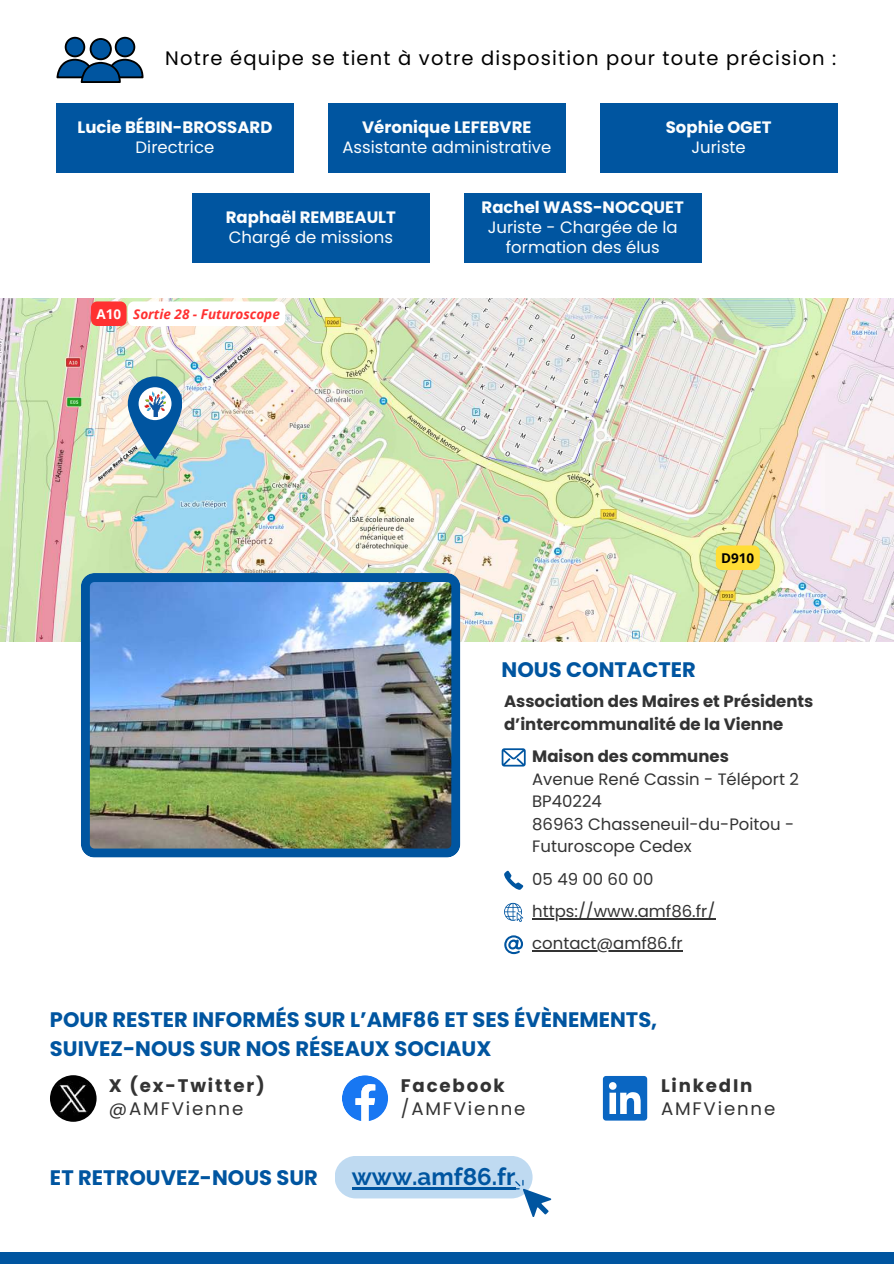
<style>
.page{position:relative;width:894px;height:1264px;background:#fff}
.page>*{position:absolute;margin:0;border:0;box-sizing:border-box;transform-origin:0 0}
.t1{font:700 24px "Raleway";color:#0055a0}
.t2{font:700 21px/29.2px "Poppins";color:#0055a0}
.t3{font:19.5px "Poppins";letter-spacing:.06em;color:#000}
.t4{font:700 18.15px "Poppins";letter-spacing:.1em;color:#333}
.t5{font:18.15px "Poppins";letter-spacing:.1em;color:#333}
.t6{font:16.5px/22.5px "Poppins";color:#333}
.t7{font:16.5px/20.2px "Poppins";color:#fcfdfd;text-align:center}
.t8{font:700 16.5px "Poppins";color:#fcfdfd}
.t9{font:700 16.5px/22.5px "Poppins";color:#333}
.t10{font:italic 700 13.5px "Open Sans";color:#ff3131}
.t11{font:700 13.5px "Open Sans";color:#000}
.t12{font:italic 700 5.25px "Open Sans";color:#000}
.s1{font-style:normal;color:#fff}
</style>
<div class="page">
<svg style="left:501px;top:748px;width:24px;height:18px"></svg>
<svg style="left:504px;top:870px;width:19px;height:19px"></svg>
<svg style="left:504px;top:902px;width:19px;height:20px"></svg>
<svg style="left:504px;top:935px;width:19px;height:19px"></svg>
<hr style="left:532px;top:918px;width:183px;height:1px;background:#333">
<hr style="left:532px;top:950px;width:150px;height:1px;background:#333">
<img style="left:0;top:299px;width:893px;height:342px">
<svg style="left:128px;top:376px;width:54px;height:83px;background:#3d7dad"></svg>
<svg style="left:138px;top:387px;width:33px;height:33px"></svg>
<svg style="left:219px;top:367px;width:10px;height:9px"></svg>
<img style="left:144px;top:392px;width:21px;height:24px">
<div style="left:91px;top:301px;width:36px;height:25px;background:#ff3131;border-radius:6px"></div>
<div style="left:128px;top:301px;width:157px;height:25px;background:#fff;border-radius:6px"></div>
<div style="left:715px;top:545px;width:44px;height:25px;background:#ffdd35;border-radius:6px"></div>
<img style="left:81px;top:573px;width:379px;height:284px">
<div style="left:334px;top:1155px;width:198px;height:43px;background:#bfdaf1;border-radius:21px"></div>
<hr style="left:352px;top:1187px;width:163px;height:2px;background:#0055a0">
<svg style="left:514px;top:1179px;width:37px;height:37px"></svg>
<div style="left:0;top:1252px;width:893px;height:11px;background:#0055a0"></div>
<svg style="left:56px;top:37px;width:87px;height:46px"></svg>
<div style="left:56px;top:103px;width:238px;height:70px;background:#0055a0"></div>
<div style="left:328px;top:103px;width:237px;height:70px;background:#0055a0"></div>
<div style="left:599px;top:103px;width:238px;height:70px;background:#0055a0"></div>
<div style="left:464px;top:193px;width:237px;height:70px;background:#0055a0"></div>
<div style="left:192px;top:193px;width:237px;height:70px;background:#0055a0"></div>
<img style="left:50px;top:1075px;width:46px;height:46px">
<svg style="left:342px;top:1075px;width:46px;height:46px"></svg>
<svg style="left:602px;top:1076px;width:45px;height:44px"></svg>
<p class="t3" style="left:165px;top:47px;width:672px">Notre équipe se tient à votre disposition pour toute précision :</p>
<p class="t8" style="left:77px;top:117px;width:196px">Lucie BÉBIN-BROSSARD</p>
<p class="t7" style="left:136px;top:137px;width:80px">Directrice</p>
<p class="t8" style="left:362px;top:117px;width:170px">Véronique LEFEBVRE</p>
<p class="t7" style="left:342px;top:137px;width:210px">Assistante administrative</p>
<p class="t8" style="left:665px;top:117px;width:107px">Sophie OGET</p>
<p class="t7" style="left:691px;top:137px;width:56px">Juriste</p>
<p class="t8" style="left:226px;top:207px;width:171px">Raphaël REMBEAULT</p>
<p class="t7" style="left:229px;top:227px;width:166px">Chargé de missions</p>
<p class="t10" style="left:96px;top:304px;width:185px"><span class="s1">A10</span> Sortie 28 - Futuroscope</p>
<p class="t12" style="left:96px;top:476px;width:52px;rotate:-40deg">Avenue René CASSIN</p>
<p class="t12" style="left:211px;top:378px;width:52px;rotate:-42deg">Avenue René CASSIN</p>
<p class="t8" style="left:481px;top:197px;width:204px">Rachel WASS-NOCQUET</p>
<p class="t7" style="left:487px;top:217px;width:191px">Juriste - Chargée de la formation des élus</p>
<p class="t11" style="left:721px;top:548px;width:35px">D910</p>
<p class="t2" style="left:501px;top:655px;width:196px">NOUS CONTACTER</p>
<p class="t9" style="left:504px;top:690px;width:311px">Association des Maires et Présidents d’intercommunalité de la Vienne</p>
<p class="t9" style="left:532px;top:745px;width:198px">Maison des communes</p>
<p class="t6" style="left:532px;top:768px;width:268px">Avenue René Cassin - Téléport 2<br>BP40224<br>86963 Chasseneuil-du-Poitou -<br>Futuroscope Cedex</p>
<p class="t6" style="left:532px;top:862px;width:184px;line-height:32.2px">05 49 00 60 00 https://www.amf86.fr/ contact@amf86.fr</p>
<p class="t2" style="left:50px;top:1005px;width:608px">POUR RESTER INFORMÉS SUR L’AMF86 ET SES ÉVÈNEMENTS,<br>SUIVEZ-NOUS SUR NOS RÉSEAUX SOCIAUX</p>
<p class="t4" style="left:109px;top:1075px;width:157px">X (ex-Twitter)</p>
<p class="t5" style="left:109px;top:1098px;width:136px">@AMFVienne</p>
<p class="t2" style="left:50px;top:1163px;width:269px">ET RETROUVEZ-NOUS SUR</p>
<p class="t4" style="left:401px;top:1075px;width:105px">Facebook</p>
<p class="t5" style="left:401px;top:1098px;width:126px">/AMFVienne</p>
<h1 class="t1" style="left:352px;top:1162px;width:165px">www.amf86.fr</h1>
<p class="t4" style="left:661px;top:1075px;width:93px">LinkedIn</p>
<p class="t5" style="left:661px;top:1098px;width:116px">AMFVienne</p>
</div>
